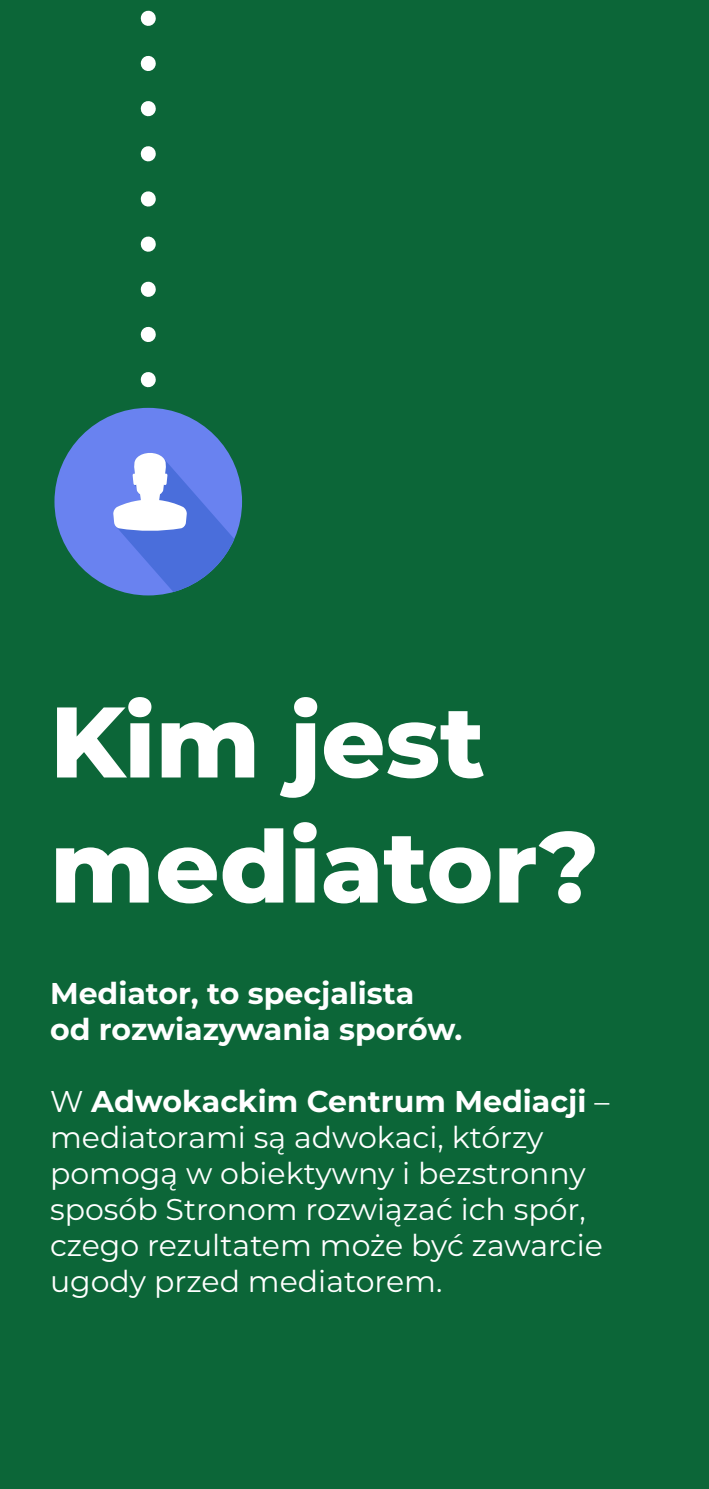
<style>
.page{position:relative;width:709px;height:1489px;background:#fff}
.page>*{position:absolute;margin:0;border:0;box-sizing:border-box;transform-origin:0 0}
.Styl_akapitowy_1{font:800 100px/125px "Montserrat";color:#fff}
.t1{font:30px/36px "Montserrat";color:#fff}
.t2{font:700 30px/36px "Montserrat";color:#fff}
.s1{font-weight:700}
</style>
<div class="page">
<div style="left:0;top:0;width:709px;height:1488px;background:#0c6638"></div>
<svg style="left:141px;top:18px;width:15px;height:370px"></svg>
<div style="left:54px;top:408px;width:188px;height:187px;background:#6982f0;border-radius:50%"></div>
<svg style="left:113px;top:451px;width:121px;height:141px"></svg>
<p class="Styl_akapitowy_1" style="left:50px;top:674px;width:550px">Kim jest mediator?</p>
<p class="t2" style="left:50px;top:973px;width:414px">Mediator, to specjalista od rozwiazywania sporów.</p>
<p class="t1" style="left:50px;top:1082px;width:561px">W <span class="s1">Adwokackim Centrum Mediacji</span> – mediatorami są adwokaci, którzy pomogą w obiektywny i bezstronny sposób Stronom rozwiązać ich spór, czego rezultatem może być zawarcie ugody przed mediatorem.</p>
</div>
